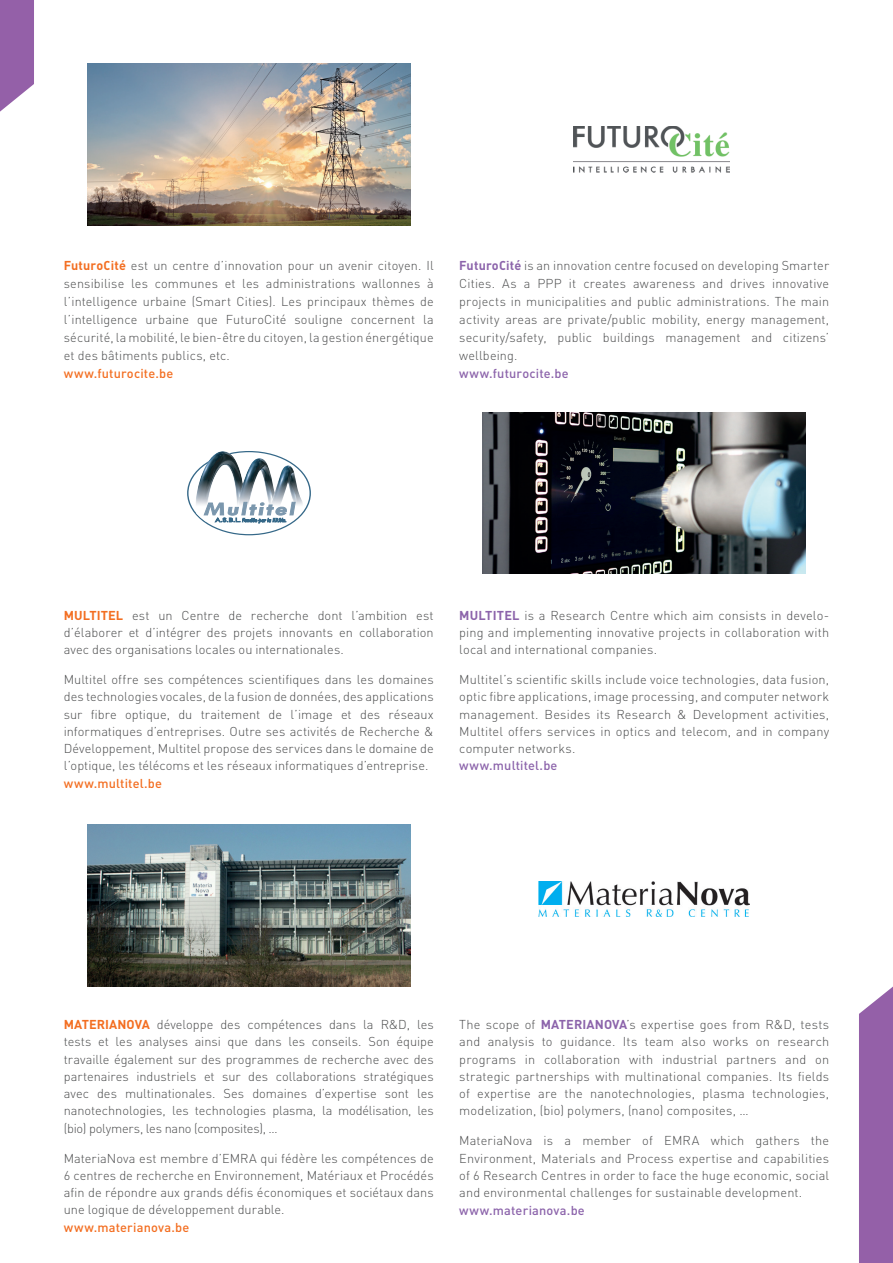
<style>
.page{position:relative;width:893px;height:1263px;background:#fff}
.page>*{position:absolute;margin:0;border:0;box-sizing:border-box;transform-origin:0 0}
.t1{font:300 12.75px/17.2px "DIN";letter-spacing:.01em;color:#4b4c4d;text-align:justify}
.t2{font:500 12.75px "DIN";letter-spacing:.015em;color:#f36e21}
.t3{font:500 12.75px "DIN";letter-spacing:.015em;color:#8c64ab}
.s1{font-weight:700;color:#f36e21}
.s2{font-weight:700;color:#8c64ab}
</style>
<div class="page">
<svg style="left:0;top:0;width:34px;height:112px;background:#a174b3"></svg>
<div style="left:859px;top:986px;width:34px;height:277px;background:#9460a8"></div>
<img style="left:483px;top:412px;width:323px;height:162px">
<img style="left:87px;top:825px;width:323px;height:161px">
<img style="left:87px;top:64px;width:323px;height:161px">
<img style="left:574px;top:126px;width:155px;height:46px">
<img style="left:196px;top:451px;width:107px;height:71px">
<svg style="left:204px;top:502px;width:91px;height:21px"></svg>
<img style="left:538px;top:881px;width:211px;height:36px">
<p class="t1" style="left:64px;top:256px;width:371px;line-height:18px"><span class="s1">FuturoCité</span> est un centre d’innovation pour un avenir citoyen. Il sensibilise les communes et les administrations wallonnes à l’intelligence urbaine (Smart Cities). Les principaux thèmes de l’intelligence urbaine que FuturoCité souligne concernent la sécurité, la mobilité, le bien-être du citoyen, la gestion énergétique et des bâtiments publics, etc.</p>
<p class="t2" style="left:64px;top:365px;width:111px">www.futurocite.be</p>
<p class="t1" style="left:459px;top:256px;width:371px;line-height:18px"><span class="s2">FuturoCité</span> is an innovation centre focused on developing Smarter Cities. As a PPP it creates awareness and drives innovative projects in municipalities and public administrations. The main activity areas are private/public mobility, energy management, security/safety, public buildings management and citizens’ wellbeing.</p>
<p class="t3" style="left:459px;top:365px;width:111px">www.futurocite.be</p>
<p class="t1" style="left:64px;top:606px;width:371px"><span class="s1">MULTITEL</span> est un Centre de recherche dont l’ambition est d’élaborer et d’intégrer des projets innovants en collaboration avec des organisations locales ou internationales.</p>
<p class="t1" style="left:64px;top:671px;width:371px">Multitel offre ses compétences scientifiques dans les domaines des technologies vocales, de la fusion de données, des applications sur fibre optique, du traitement de l’image et des réseaux informatiques d’entreprises. Outre ses activités de Recherche &amp; Développement, Multitel propose des services dans le domaine de l’optique, les télécoms et les réseaux informatiques d’entreprise.</p>
<p class="t2" style="left:64px;top:775px;width:100px">www.multitel.be</p>
<p class="t1" style="left:459px;top:606px;width:371px"><span class="s2">MULTITEL</span> is a Research Centre which aim consists in develo&shy;ping and implementing innovative projects in collaboration with local and international companies.</p>
<p class="t1" style="left:459px;top:671px;width:371px">Multitel’s scientific skills include voice technologies, data fusion, optic fibre applications, image processing, and computer network management. Besides its Research &amp; Development activities, Multitel offers services in optics and telecom, and in company computer networks.</p>
<p class="t3" style="left:459px;top:758px;width:100px">www.multitel.be</p>
<p class="t1" style="left:64px;top:1016px;width:371px"><span class="s1">MATERIANOVA</span> développe des compétences dans la R&amp;D, les tests et les analyses ainsi que dans les conseils. Son équipe travaille également sur des programmes de recherche avec des partenaires industriels et sur des collaborations stratégiques avec des multinationales. Ses domaines d’expertise sont les nanotechnologies, les technologies plasma, la modélisation, les (bio) polymers, les nano (composites), …</p>
<p class="t1" style="left:64px;top:1149px;width:371px">MateriaNova est membre d’EMRA qui fédère les compétences de 6 centres de recherche en Environnement, Matériaux et Procédés afin de répondre aux grands défis économiques et sociétaux dans une logique de développement durable.</p>
<p class="t2" style="left:64px;top:1220px;width:127px">www.materianova.be</p>
<p class="t1" style="left:459px;top:1016px;width:371px">The scope of <span class="s2">MATERIANOVA</span>’s expertise goes from R&amp;D, tests and analysis to guidance. Its team also works on research programs in collaboration with industrial partners and on strategic partnerships with multinational companies. Its fields of expertise are the nanotechnologies, plasma technologies, modelization, (bio) polymers, (nano) composites, …</p>
<p class="t1" style="left:459px;top:1132px;width:371px">MateriaNova is a member of EMRA which gathers the Environment, Materials and Process expertise and capabilities of 6 Research Centres in order to face the huge economic, social and environmental challenges for sustainable development.</p>
<p class="t3" style="left:459px;top:1202px;width:127px">www.materianova.be</p>
</div>
